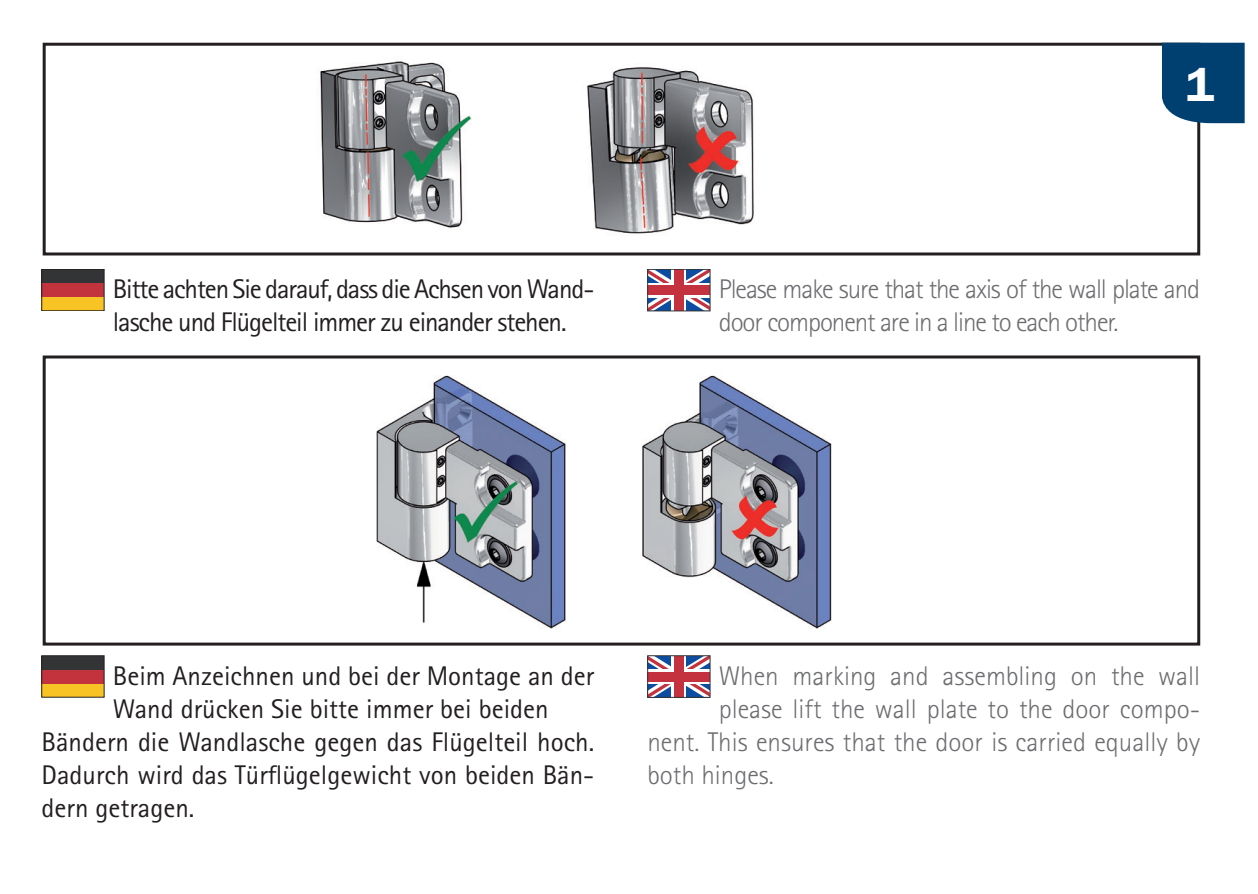
<style>
.page{position:relative;width:1258px;height:894px;background:#fff}
.page>*{position:absolute;margin:0;border:0;box-sizing:border-box;transform-origin:0 0}
.t1{font:600 48.9px "Franklin Got Itc TCE";color:#fff}
.t2{font:27px "Rotis Sans Serif";color:#231f20}
.t3{font:300 27px "Rotis Sans Serif";color:#6c6d70}
.t4{font:27px/33px "Rotis Sans Serif";letter-spacing:-.04em;color:#231f20}
.t5{font:300 27px/33px "Rotis Sans Serif";letter-spacing:-.04em;color:#6c6d70}
</style>
<div class="page">
<div style="left:43px;top:43px;width:1157px;height:212px;border:3px solid #231f20"></div>
<div style="left:1162px;top:43px;width:83px;height:80px;background:#004071"></div>
<svg style="left:649px;top:657px;width:59px;height:38px"></svg>
<svg style="left:672px;top:657px;width:14px;height:38px"></svg>
<svg style="left:649px;top:669px;width:59px;height:14px"></svg>
<div style="left:674px;top:655px;width:9px;height:42px;background:#c3323e"></div>
<div style="left:648px;top:671px;width:62px;height:10px;background:#c3323e"></div>
<div style="left:647px;top:655px;width:63px;height:42px;border:1px solid #323436"></div>
<div style="left:42px;top:683px;width:62px;height:14px;background:#f8c425"></div>
<div style="left:42px;top:669px;width:62px;height:14px;background:#c2333e"></div>
<div style="left:42px;top:655px;width:62px;height:14px;background:#323436"></div>
<div style="left:42px;top:655px;width:62px;height:42px;border:1px solid #231f20"></div>
<img style="left:320px;top:61px;width:434px;height:173px">
<svg style="left:649px;top:271px;width:59px;height:38px"></svg>
<svg style="left:672px;top:271px;width:14px;height:38px"></svg>
<svg style="left:649px;top:283px;width:59px;height:14px"></svg>
<div style="left:674px;top:269px;width:9px;height:42px;background:#c3323e"></div>
<div style="left:648px;top:285px;width:62px;height:9px;background:#c3323e"></div>
<div style="left:647px;top:269px;width:63px;height:42px;border:1px solid #323436"></div>
<div style="left:42px;top:297px;width:62px;height:13px;background:#f8c425"></div>
<div style="left:42px;top:283px;width:62px;height:14px;background:#c2333e"></div>
<div style="left:42px;top:269px;width:62px;height:14px;background:#323436"></div>
<div style="left:42px;top:269px;width:62px;height:42px;border:1px solid #231f20"></div>
<div style="left:43px;top:355px;width:1157px;height:290px;border:3px solid #231f20"></div>
<img style="left:376px;top:375px;width:456px;height:254px">
<h1 class="t1" style="left:1185px;top:57px;width:30px">1</h1>
<p class="t4" style="left:113px;top:272px;width:483px">Bitte achten Sie darauf, dass die Achsen von Wand&shy;lasche und Flügelteil immer zu einander stehen.</p>
<p class="t5" style="left:719px;top:272px;width:483px">Please make sure that the axis of the wall plate and door component are in a line to each other.</p>
<p class="t2" style="left:113px;top:659px;width:483px">Beim Anzeichnen und bei der Montage an der</p>
<p class="t2" style="left:113px;top:692px;width:437px">Wand drücken Sie bitte immer bei beiden</p>
<p class="t2" style="left:42px;top:725px;width:554px">Bändern die Wandlasche gegen das Flügelteil hoch.</p>
<p class="t2" style="left:42px;top:758px;width:554px">Dadurch wird das Türflügelgewicht von beiden Bän-</p>
<p class="t2" style="left:42px;top:791px;width:154px">dern getragen.</p>
<p class="t3" style="left:719px;top:659px;width:483px">When marking and assembling on the wall</p>
<p class="t3" style="left:719px;top:692px;width:483px">please lift the wall plate to the door compo-</p>
<p class="t3" style="left:647px;top:725px;width:554px">nent. This ensures that the door is carried equally by</p>
<p class="t3" style="left:647px;top:758px;width:128px">both hinges.</p>
</div>
